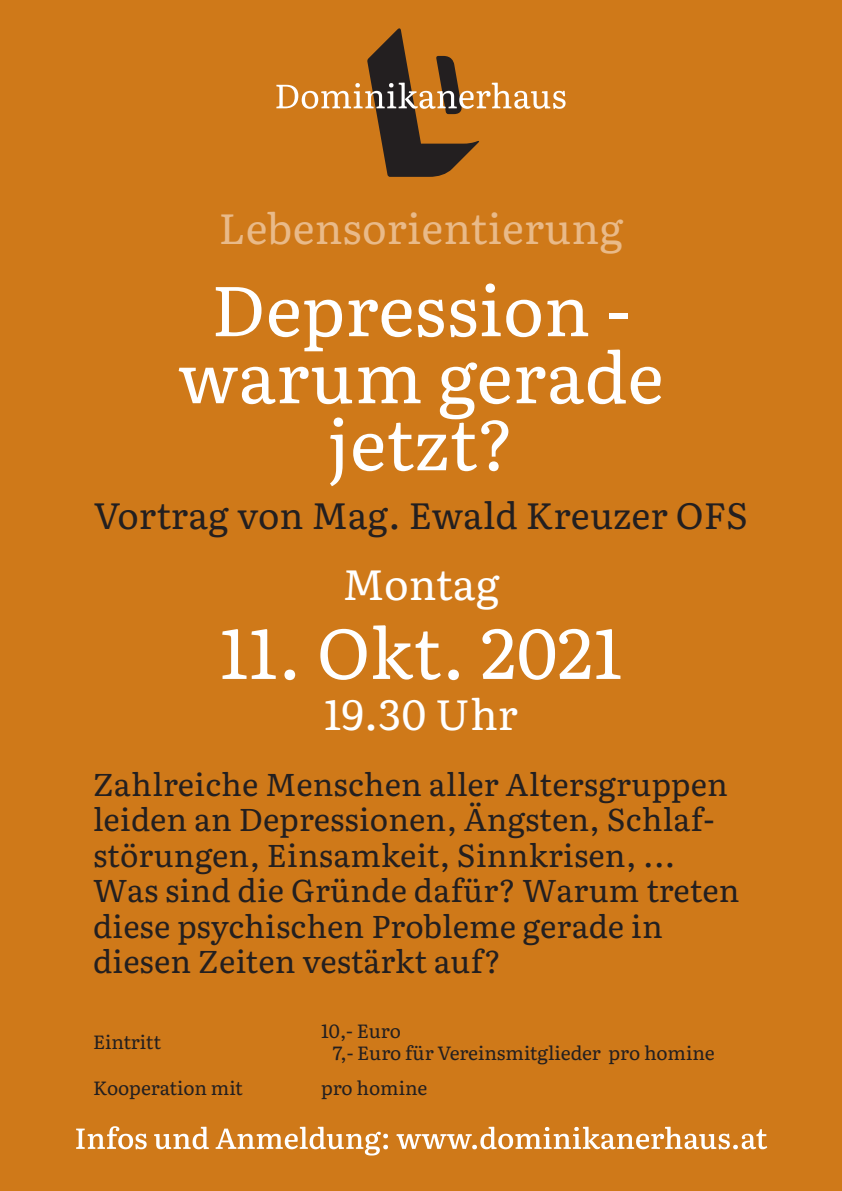
<style>
.page{position:relative;width:842px;height:1191px;background:#cf7919}
.page>*{position:absolute;margin:0;border:0;box-sizing:border-box;transform-origin:0 0}
.Titel_U1_Schwerpunkt{font:70px/67px "Literata";letter-spacing:.005em;color:#fff;text-align:center}
.Titel_U1_Schwerpunkt-2{font:42.1px "Literata";letter-spacing:.01em;color:#e9ba89}
.Titel_U1_Schwerpunkt-3{font:42.1px "Literata";color:#fff}
.Titel_U1_Schwerpunkt-4{font:36.5px "Literata";color:#231f20}
.Titel_U1_Schwerpunkt-5{font:31.4px/35.4px "Literata";letter-spacing:.005em;color:#231f20}
.t1{font:19.1px/22.9px "Literata";letter-spacing:-.005em;color:#231f20}
</style>
<div class="page">
<svg style="left:76px;top:1126px;width:691px;height:29px"></svg>
<svg style="left:276px;top:28px;width:290px;height:149px"></svg>
<p class="Titel_U1_Schwerpunkt-2" style="left:219px;top:196px;width:406px">Lebensorientierung</p>
<p class="Titel_U1_Schwerpunkt" style="left:178px;top:272px;width:487px">Depression - warum gerade jetzt?</p>
<p class="Titel_U1_Schwerpunkt-4" style="left:94px;top:488px;width:655px">Vortrag von Mag. Ewald Kreuzer OFS</p>
<p class="Titel_U1_Schwerpunkt-3" style="left:342px;top:552px;width:159px">Montag</p>
<p class="Titel_U1_Schwerpunkt" style="left:220px;top:615px;width:404px">11. Okt. 2021</p>
<p class="Titel_U1_Schwerpunkt-3" style="left:324px;top:681px;width:195px">19.30 Uhr</p>
<p class="Titel_U1_Schwerpunkt-5" style="left:93px;top:764px;width:648px">Zahlreiche Menschen aller Altersgruppen leiden an Depressionen, Ängsten, Schlaf&shy;störungen, Einsamkeit, Sinnkrisen, ...<br>Was sind die Gründe dafür? Warum treten diese psychischen Probleme gerade in diesen Zeiten vestärkt auf?</p>
<p class="t1" style="left:93px;top:1029px;width:70px">Eintritt</p>
<p class="t1" style="left:333px;top:1017px;width:384px;text-indent:-11px">10,- Euro<br>7,- Euro für Vereinsmitglieder pro homine</p>
<p class="t1" style="left:93px;top:1075px;width:151px">Kooperation mit</p>
<p class="t1" style="left:321px;top:1075px;width:108px">pro homine</p>
</div>
